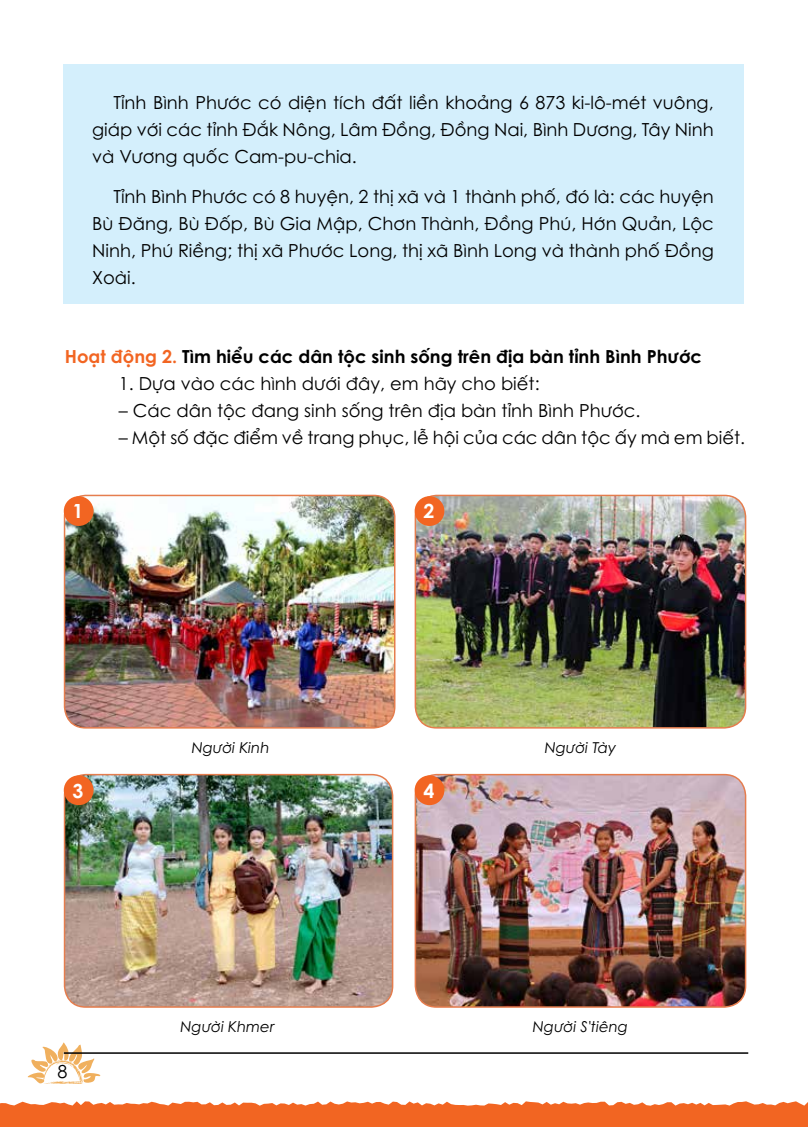
<style>
.page{position:relative;width:808px;height:1127px;background:#fff}
.page>*{position:absolute;margin:0;border:0;box-sizing:border-box;transform-origin:0 0}
.t1{font:700 19.5px "SVN Century Gothic";color:#fff}
.t2{font:18px/27px "SVN Century Gothic";color:#000;text-align:justify}
.t3{font:700 18px "SVN Century Gothic";color:#000}
.t4{font:italic 15px "SVN Century Gothic";color:#000}
.s1{color:#f26522}
</style>
<div class="page">
<svg style="left:0;top:1101px;width:808px;height:26px;background:#f37437"></svg>
<svg style="left:28px;top:1042px;width:72px;height:42px"></svg>
<div style="left:64px;top:65px;width:680px;height:239px;background:#d4effc"></div>
<img style="left:65px;top:495px;width:330px;height:233px">
<div style="left:64px;top:495px;width:331px;height:233px;border:2px solid #e57d4e;border-radius:21px"></div>
<img style="left:415px;top:495px;width:330px;height:233px">
<div style="left:415px;top:495px;width:331px;height:233px;border:2px solid #e57d4e;border-radius:21px"></div>
<div style="left:64px;top:496px;width:30px;height:30px;background:#f26522;border-radius:50%"></div>
<div style="left:415px;top:496px;width:29px;height:30px;background:#f26522;border-radius:50%"></div>
<img style="left:65px;top:774px;width:328px;height:233px">
<div style="left:64px;top:774px;width:329px;height:234px;border:2px solid #e57d4e;border-radius:21px"></div>
<img style="left:415px;top:774px;width:330px;height:233px">
<div style="left:415px;top:774px;width:331px;height:234px;border:2px solid #e57d4e;border-radius:21px"></div>
<div style="left:64px;top:775px;width:30px;height:30px;background:#f26522;border-radius:50%"></div>
<div style="left:415px;top:775px;width:29px;height:30px;background:#f26522;border-radius:50%"></div>
<hr style="left:64px;top:1052px;width:684px;height:2px;background:#000">
<p class="t2" style="left:92px;top:88px;width:623px;text-indent:21px">Tỉnh Bình Phước có diện tích đất liền khoảng 6 873 ki-lô-mét vuông, giáp với các tỉnh Đắk Nông, Lâm Đồng, Đồng Nai, Bình Dương, Tây Ninh và Vương quốc Cam-pu-chia.</p>
<p class="t2" style="left:92px;top:182px;width:623px;text-indent:21px">Tỉnh Bình Phước có 8 huyện, 2 thị xã và 1 thành phố, đó là: các huyện Bù Đăng, Bù Đốp, Bù Gia Mập, Chơn Thành, Đồng Phú, Hớn Quản, Lộc Ninh, Phú Riềng; thị xã Phước Long, thị xã Bình Long và thành phố Đồng Xoài.</p>
<p class="t3" style="left:65px;top:342px;width:639px"><span class="s1">Hoạt động 2.</span> Tìm hiểu các dân tộc sinh sống trên địa bàn tỉnh Bình Phước</p>
<p class="t2" style="left:119px;top:369px;width:422px">1. Dựa vào các hình dưới đây, em hãy cho biết:</p>
<p class="t2" style="left:119px;top:396px;width:523px">– Các dân tộc đang sinh sống trên địa bàn tỉnh Bình Phước.</p>
<p class="t2" style="left:119px;top:423px;width:628px">– Một số đặc điểm về trang phục, lễ hội của các dân tộc ấy mà em biết.</p>
<p class="t1" style="left:73px;top:496px;width:12px">1</p>
<p class="t1" style="left:423px;top:496px;width:12px">2</p>
<p class="t4" style="left:192px;top:736px;width:79px">Người Kinh</p>
<p class="t4" style="left:545px;top:736px;width:73px">Người Tày</p>
<p class="t1" style="left:73px;top:775px;width:12px">3</p>
<p class="t1" style="left:423px;top:775px;width:12px">4</p>
<p class="t2" style="left:58px;top:1057px;width:11px">8</p>
<p class="t4" style="left:180px;top:1015px;width:95px">Người Khmer</p>
<p class="t4" style="left:533px;top:1015px;width:97px">Người S'tiêng</p>
</div>
